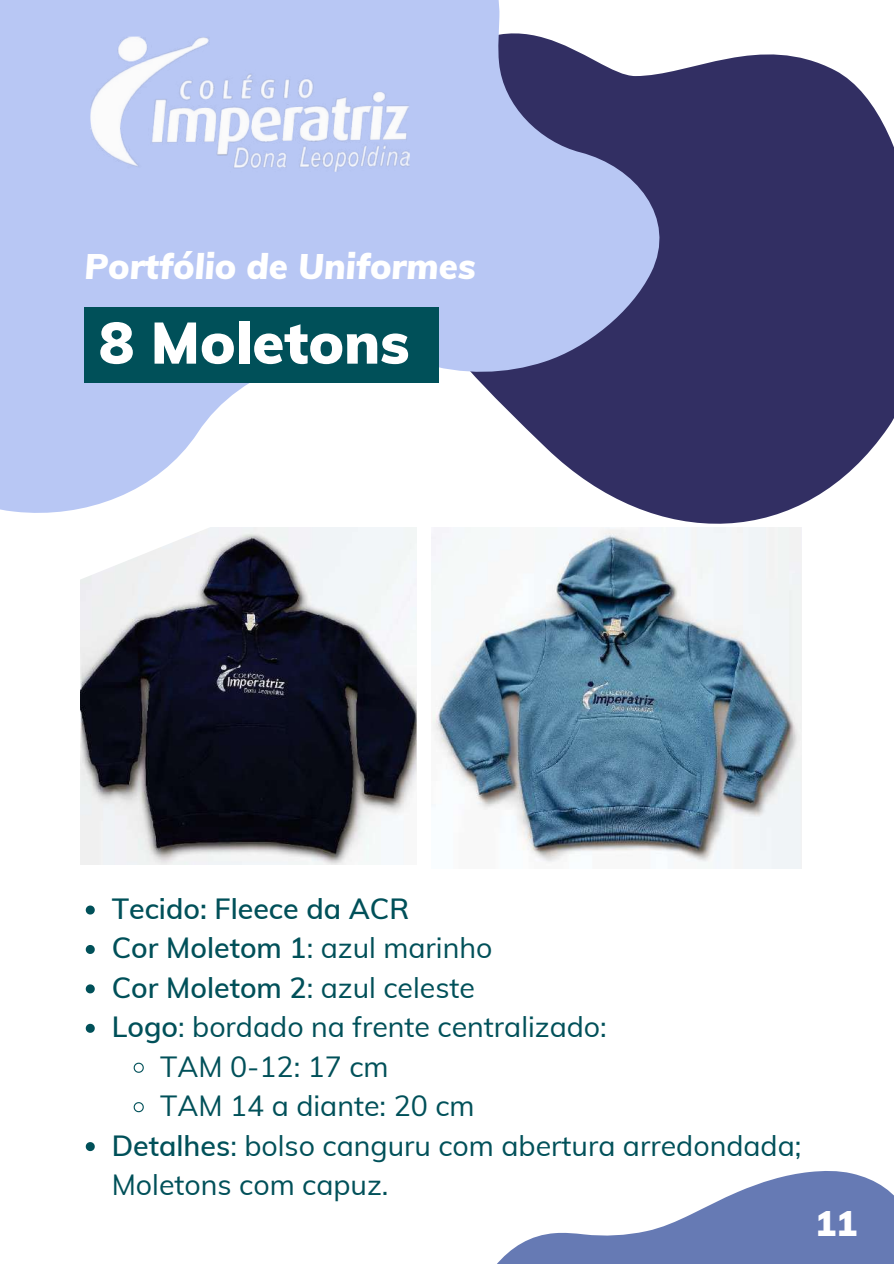
<style>
.page{position:relative;width:894px;height:1264px;background:#fff}
.page>*{position:absolute;margin:0;border:0;box-sizing:border-box;transform-origin:0 0}
.t1{font:900 57.75px "Muli";color:#fff}
.t2{font:italic 900 34.8px "Muli";color:#fff}
.t3{font:900 34.8px "Muli";color:#fff}
.t4{font:28.5px "Muli";color:#005059}
.t5{font:600 28.5px "Muli";color:#005059}
.s1{font-weight:600}
</style>
<div class="page">
<svg style="left:709px;top:54px;width:184px;height:470px;background:#464372"></svg>
<svg style="left:0;top:0;width:709px;height:586px;fill:#b8c7f4"></svg>
<div style="left:84px;top:307px;width:355px;height:76px;background:#005059"></div>
<svg style="left:498px;top:1171px;width:395px;height:92px;fill:#667ab4"></svg>
<img style="left:89px;top:33px;width:321px;height:141px">
<img style="left:80px;top:527px;width:336px;height:337px">
<img style="left:431px;top:527px;width:370px;height:341px">
<svg style="left:86px;top:905px;width:9px;height:9px"></svg>
<svg style="left:86px;top:945px;width:9px;height:9px"></svg>
<svg style="left:86px;top:984px;width:9px;height:9px"></svg>
<svg style="left:86px;top:1023px;width:9px;height:9px"></svg>
<svg style="left:133px;top:1062px;width:11px;height:11px"></svg>
<svg style="left:133px;top:1102px;width:11px;height:10px"></svg>
<svg style="left:86px;top:1142px;width:9px;height:9px"></svg>
<svg style="left:43px;top:475px;width:181px;height:116px"></svg>
<p class="t2" style="left:84px;top:244px;width:392px">Portfólio de Uniformes</p>
<h1 class="t1" style="left:99px;top:305px;width:312px">8 Moletons</h1>
<p class="t5" style="left:112px;top:890px;width:299px">Tecido: Fleece da ACR</p>
<p class="t4" style="left:112px;top:929px;width:382px"><span class="s1">Cor Moletom 1</span>: azul marinho</p>
<p class="t4" style="left:112px;top:969px;width:364px"><span class="s1">Cor Moletom 2</span>: azul celeste</p>
<p class="t4" style="left:112px;top:1008px;width:496px"><span class="s1">Logo</span>: bordado na frente centralizado:</p>
<p class="t4" style="left:160px;top:1048px;width:230px">TAM 0-12: 17 cm</p>
<p class="t4" style="left:160px;top:1087px;width:316px">TAM 14 a diante: 20 cm</p>
<p class="t4" style="left:112px;top:1126px;width:691px"><span class="s1">Detalhes</span>: bolso canguru com abertura arredondada;</p>
<p class="t4" style="left:112px;top:1166px;width:278px">Moletons com capuz.</p>
<p class="t3" style="left:815px;top:1201px;width:43px">11</p>
</div>
